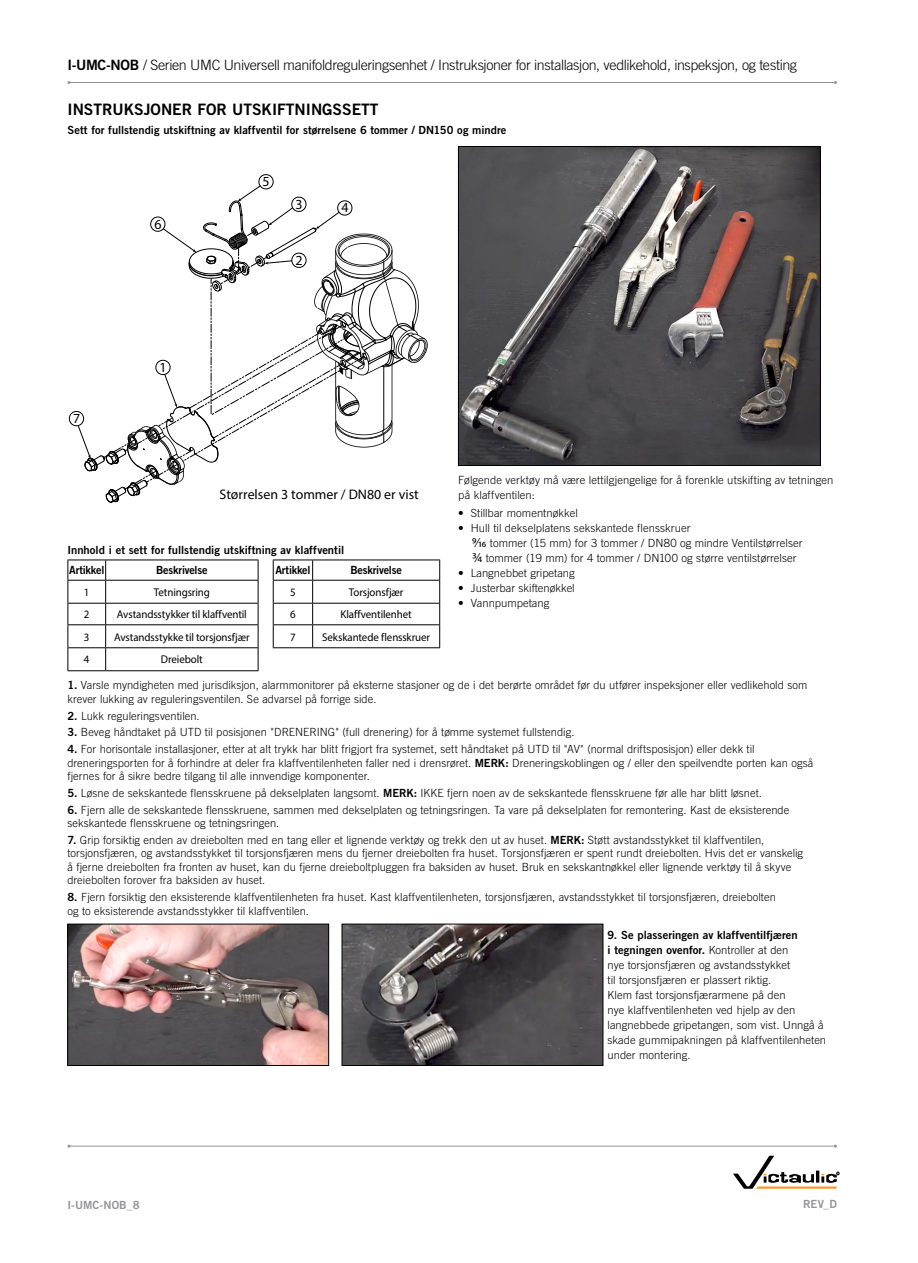
<style>
.page{position:relative;width:918px;height:1263px;background:#fff}
.page>*{position:absolute;margin:0;border:0;box-sizing:border-box;transform-origin:0 0}
.t1{font:15.75px "Trade Gothic LT Std Bd 2";color:#000}
.t2{font:300 14.25px "Trade Gothic LT Std";letter-spacing:-.025em;color:#000}
.t3{font:13.95px "Myriad Pro";color:#000}
.t4{font:300 11.25px/15px "Trade Gothic LT Std";letter-spacing:.005em;color:#000}
.t5{font:11.25px/20.5px "Trade Gothic LT Std Bd 2";color:#000}
.t6{font:11.25px "Myriad Pro";letter-spacing:-.01em;color:#000}
.t7{font:11.25px "Trade Gothic LT Std Bd 2";letter-spacing:-.02em;color:#000}
.t8{font:11.25px "Trade Gothic LT Std Bd 2";letter-spacing:.01em;color:#939598}
.s1{font-family:"Trade Gothic LT Std Bd 2";font-weight:400}
.s2{font-family:"Myriad Pro";font-weight:400;font-size:13.5px}
.s3{font-family:"Trade Gothic LT Std";font-weight:300}
</style>
<div class="page">
<svg style="left:733px;top:1156px;width:106px;height:33px"></svg>
<hr style="left:69px;top:1146px;width:767px;height:1px;background:#939598">
<hr style="left:69px;top:82px;width:767px;height:1px;background:#939598">
<svg style="left:69px;top:174px;width:359px;height:329px"></svg>
<hr style="left:68px;top:560px;width:38px;height:1px;background:#000">
<hr style="left:106px;top:560px;width:152px;height:1px;background:#000">
<hr style="left:273px;top:560px;width:40px;height:1px;background:#000">
<hr style="left:313px;top:560px;width:127px;height:1px;background:#000">
<hr style="left:68px;top:580px;width:38px;height:1px;background:#000">
<hr style="left:106px;top:580px;width:152px;height:1px;background:#000">
<hr style="left:273px;top:580px;width:40px;height:1px;background:#000">
<hr style="left:313px;top:580px;width:127px;height:1px;background:#000">
<hr style="left:68px;top:603px;width:38px;height:1px;background:#000">
<hr style="left:106px;top:603px;width:152px;height:1px;background:#000">
<hr style="left:273px;top:603px;width:40px;height:1px;background:#000">
<hr style="left:313px;top:603px;width:127px;height:1px;background:#000">
<hr style="left:68px;top:624px;width:38px;height:1px;background:#000">
<hr style="left:106px;top:624px;width:152px;height:1px;background:#000">
<hr style="left:68px;top:647px;width:38px;height:1px;background:#000">
<svg style="left:68px;top:560px;width:1px;height:110px"></svg>
<hr style="left:106px;top:647px;width:152px;height:1px;background:#000">
<svg style="left:105px;top:560px;width:1px;height:110px"></svg>
<svg style="left:258px;top:560px;width:1px;height:110px"></svg>
<hr style="left:68px;top:670px;width:38px;height:1px;background:#000">
<hr style="left:106px;top:670px;width:152px;height:1px;background:#000">
<hr style="left:273px;top:624px;width:40px;height:1px;background:#000">
<svg style="left:273px;top:560px;width:1px;height:87px"></svg>
<hr style="left:313px;top:624px;width:127px;height:1px;background:#000">
<svg style="left:312px;top:560px;width:1px;height:87px"></svg>
<svg style="left:439px;top:560px;width:1px;height:87px"></svg>
<hr style="left:273px;top:647px;width:40px;height:1px;background:#000">
<hr style="left:313px;top:647px;width:127px;height:1px;background:#000">
<img style="left:460px;top:148px;width:359px;height:316px">
<div style="left:458px;top:146px;width:363px;height:320px;border:1px solid #000"></div>
<img style="left:70px;top:926px;width:257px;height:138px">
<div style="left:68px;top:924px;width:261px;height:142px;border:1px solid #000"></div>
<img style="left:344px;top:926px;width:257px;height:138px">
<div style="left:342px;top:924px;width:261px;height:142px;border:1px solid #000"></div>
<p class="t2" style="left:68px;top:57px;width:731px"><span class="s1">I-UMC-NOB</span> / Serien UMC Universell manifoldreguleringsenhet / Instruksjoner for installasjon, vedlikehold, inspeksjon, og testing</p>
<h1 class="t1" style="left:68px;top:99px;width:313px">INSTRUKSJONER FOR UTSKIFTNINGSSETT</h1>
<p class="t5" style="left:68px;top:119px;width:440px">Sett for fullstendig utskiftning av klaffventil for størrelsene 6 tommer / DN150 og mindre</p>
<p class="t3" style="left:154px;top:215px;width:9px">6</p>
<p class="t3" style="left:263px;top:173px;width:9px">5</p>
<p class="t3" style="left:295px;top:195px;width:9px">3</p>
<p class="t3" style="left:341px;top:199px;width:9px">4</p>
<p class="t3" style="left:296px;top:251px;width:9px">2</p>
<p class="t3" style="left:73px;top:410px;width:9px">7</p>
<p class="t3" style="left:160px;top:359px;width:9px">1</p>
<p class="t3" style="left:220px;top:485px;width:201px">Størrelsen 3 tommer / DN80 er vist</p>
<p class="t5" style="left:68px;top:539px;width:278px">Innhold i et sett for fullstendig utskiftning av klaffventil<br>Artikkel</p>
<p class="t7" style="left:156px;top:563px;width:53px">Beskrivelse</p>
<p class="t7" style="left:275px;top:563px;width:37px">Artikkel</p>
<p class="t7" style="left:350px;top:563px;width:53px">Beskrivelse</p>
<p class="t6" style="left:84px;top:585px;width:7px">1</p>
<p class="t6" style="left:154px;top:585px;width:57px">Tetningsring</p>
<p class="t6" style="left:290px;top:585px;width:7px">5</p>
<p class="t6" style="left:349px;top:585px;width:56px">Torsjonsfjær</p>
<p class="t6" style="left:84px;top:607px;width:7px">2</p>
<p class="t6" style="left:117px;top:607px;width:131px">Avstandsstykker til klaffventil</p>
<p class="t6" style="left:290px;top:607px;width:7px">6</p>
<p class="t6" style="left:340px;top:607px;width:73px">Klaffventilenhet</p>
<p class="t6" style="left:84px;top:630px;width:7px">3</p>
<p class="t6" style="left:114px;top:630px;width:137px">Avstandsstykke til torsjonsfjær</p>
<p class="t6" style="left:290px;top:630px;width:7px">7</p>
<p class="t6" style="left:322px;top:630px;width:109px">Sekskantede flensskruer</p>
<p class="t6" style="left:84px;top:653px;width:7px">4</p>
<p class="t6" style="left:161px;top:653px;width:44px">Dreiebolt</p>
<p class="t4" style="left:458px;top:472px;width:377px">Følgende verktøy må være lettilgjengelige for å forenkle utskifting av tetningen på klaffventilen:</p>
<p class="t4" style="left:458px;top:505px;width:121px">• Stillbar momentnøkkel</p>
<p class="t4" style="left:472px;top:520px;width:332px;text-indent:-14px">• Hull til dekselplatens sekskantede flensskruer<br><span class="s2">9/16</span> tommer (15 mm) for 3 tommer / DN80 og mindre Ventilstørrelser<br><span class="s2">3/4</span> tommer (19 mm) for 4 tommer / DN100 og større ventilstørrelser</p>
<p class="t4" style="left:458px;top:565px;width:118px">• Langnebbet gripetang</p>
<p class="t4" style="left:458px;top:580px;width:118px">• Justerbar skiftenøkkel</p>
<p class="t4" style="left:458px;top:595px;width:93px">• Vannpumpetang</p>
<p class="t4" style="left:67px;top:678px;width:741px;line-height:13.5px"><span class="s1">1.</span> Varsle myndigheten med jurisdiksjon, alarmmonitorer på eksterne stasjoner og de i det berørte området før du utfører inspeksjoner eller vedlikehold som krever lukking av reguleringsventilen. Se advarsel på forrige side.</p>
<p class="t4" style="left:67px;top:708px;width:134px"><span class="s1">2.</span> Lukk reguleringsventilen.</p>
<p class="t4" style="left:67px;top:725px;width:509px"><span class="s1">3.</span> Beveg håndtaket på UTD til posisjonen "DRENERING" (full drenering) for å tømme systemet fullstendig.</p>
<p class="t4" style="left:67px;top:742px;width:748px;line-height:13.5px"><span class="s1">4.</span> For horisontale installasjoner, etter at alt trykk har blitt frigjort fra systemet, sett håndtaket på UTD til "AV" (normal driftsposisjon) eller dekk til dreneringsporten for å forhindre at deler fra klaffventilenheten faller ned i drensrøret. <span class="s1">MERK:</span> Dreneringskoblingen og / eller den speilvendte porten kan også fjernes for å sikre bedre tilgang til alle innvendige komponenter.</p>
<p class="t4" style="left:67px;top:785px;width:696px"><span class="s1">5.</span> Løsne de sekskantede flensskruene på dekselplaten langsomt. <span class="s1">MERK:</span> IKKE fjern noen av de sekskantede flensskruene før alle har blitt løsnet.</p>
<p class="t4" style="left:67px;top:803px;width:723px;line-height:13.5px"><span class="s1">6.</span> Fjern alle de sekskantede flensskruene, sammen med dekselplaten og tetningsringen. Ta vare på dekselplaten for remontering. Kast de eksisterende sekskantede flensskruene og tetningsringen.</p>
<p class="t4" style="left:67px;top:833px;width:737px;line-height:13.5px"><span class="s1">7.</span> Grip forsiktig enden av dreiebolten med en tang eller et lignende verktøy og trekk den ut av huset. <span class="s1">MERK:</span> Støtt avstandsstykket til klaffventilen, torsjonsfjæren, og avstandsstykket til torsjonsfjæren mens du fjerner dreiebolten fra huset. Torsjonsfjæren er spent rundt dreiebolten. Hvis det er vanskelig å fjerne dreiebolten fra fronten av huset, kan du fjerne dreieboltpluggen fra baksiden av huset. Bruk en sekskantnøkkel eller lignende verktøy til å skyve dreiebolten forover fra baksiden av huset.</p>
<p class="t4" style="left:68px;top:890px;width:710px;line-height:13.5px"><span class="s1">8.</span> Fjern forsiktig den eksisterende klaffventilenheten fra huset. Kast klaffventilenheten, torsjonsfjæren, avstandsstykket til torsjonsfjæren, dreiebolten og to eksisterende avstandsstykker til klaffventilen.</p>
<p class="t5" style="left:608px;top:927px;width:192px;line-height:15px">9. Se plasseringen av klaffventilfjæren i tegningen ovenfor. <span class="s3">Kontroller at den</span></p>
<p class="t4" style="left:608px;top:957px;width:220px">nye torsjonsfjæren og avstandsstykket<br>til torsjonsfjæren er plassert riktig.<br>Klem fast torsjonsfjærarmene på den<br>nye klaffventilenheten ved hjelp av den langnebbede gripetangen, som vist. Unngå å skade gummipakningen på klaffventilenheten under montering.</p>
<p class="t8" style="left:68px;top:1198px;width:74px">I-UMC-NOB_8</p>
<p class="t8" style="left:803px;top:1197px;width:35px">REV_D</p>
</div>
